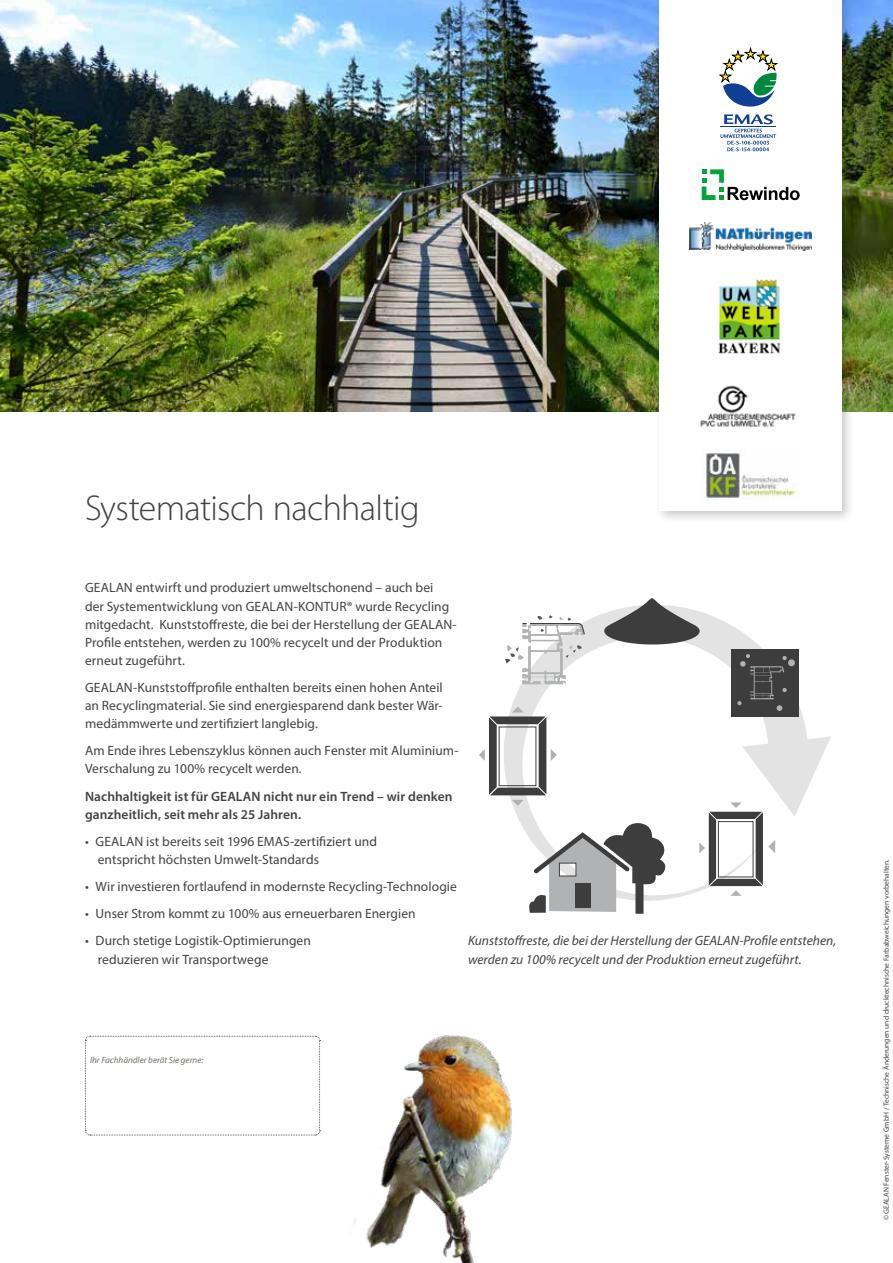
<style>
.page{position:relative;width:893px;height:1263px;background:#fff}
.page>*{position:absolute;margin:0;border:0;box-sizing:border-box;transform-origin:0 0}
.t1{font:300 36px "Myriad Pro";letter-spacing:-.02em;color:#434342}
.t2{font:13.5px/18.1px "Myriad Pro";letter-spacing:.005em;color:#434342}
.t3{font:italic 13.5px/18.1px "Myriad Pro";color:#434342}
.t4{font:600 13.5px/18.1px "Myriad Pro";letter-spacing:.005em;color:#434342}
.t5{font:italic 9px "Myriad Pro";color:#6f6e65}
.t6{font:7.5px "Myriad Pro";color:#434342}
</style>
<div class="page">
<svg style="left:511px;top:612px;width:320px;height:287px"></svg>
<svg style="left:604px;top:598px;width:96px;height:46px"></svg>
<div style="left:731px;top:649px;width:68px;height:67px;background:#3d3d3d"></div>
<div style="left:788px;top:659px;width:7px;height:7px;background:#b1b2b3;border-radius:50%"></div>
<svg style="left:737px;top:654px;width:50px;height:57px"></svg>
<svg style="left:479px;top:707px;width:78px;height:99px"></svg>
<svg style="left:699px;top:802px;width:76px;height:94px"></svg>
<svg style="left:526px;top:822px;width:142px;height:92px"></svg>
<div style="left:575px;top:883px;width:16px;height:25px;background:#3d3d3d"></div>
<svg style="left:505px;top:615px;width:80px;height:71px"></svg>
<img style="left:0;top:0;width:893px;height:411px">
<div style="left:655px;top:0;width:200px;height:524px;background:#000;opacity:.21"></div>
<div style="left:659px;top:0;width:183px;height:511px;background:#fff"></div>
<svg style="left:702px;top:169px;width:98px;height:31px"></svg>
<svg style="left:719px;top:48px;width:58px;height:59px"></svg>
<svg style="left:720px;top:114px;width:56px;height:37px"></svg>
<img style="left:718px;top:279px;width:63px;height:75px">
<img style="left:700px;top:385px;width:96px;height:42px">
<img style="left:690px;top:223px;width:122px;height:28px">
<img style="left:704px;top:449px;width:93px;height:52px">
<svg style="left:85px;top:1035px;width:236px;height:101px"></svg>
<img style="left:353px;top:1035px;width:159px;height:228px">
<h1 class="t1" style="left:85px;top:486px;width:336px">Systematisch nachhaltig</h1>
<p class="t2" style="left:85px;top:579px;width:373px">GEALAN entwirft und produziert umweltschonend – auch bei<br>der Systementwicklung von GEALAN-KONTUR® wurde Recycling mitgedacht. Kunststoffreste, die bei der Herstellung der GEALAN-Profile entstehen, werden zu 100% recycelt und der Produktion erneut zugeführt.</p>
<p class="t2" style="left:85px;top:678px;width:359px;text-align:justify">GEALAN-Kunststoffprofile enthalten bereits einen hohen Anteil an Recyclingmaterial. Sie sind energiesparend dank bester Wär&shy;medämmwerte und zertifiziert langlebig.</p>
<p class="t2" style="left:85px;top:741px;width:375px">Am Ende ihres Lebenszyklus können auch Fenster mit Aluminium-<br>Verschalung zu 100% recycelt werden.</p>
<p class="t4" style="left:85px;top:787px;width:369px">Nachhaltigkeit ist für GEALAN nicht nur ein Trend – wir denken ganzheitlich, seit mehr als 25 Jahren.</p>
<p class="t2" style="left:98px;top:832px;width:281px;text-indent:-13px">• GEALAN ist bereits seit 1996 EMAS-zertifiziert und entspricht höchsten Umwelt-Standards</p>
<p class="t2" style="left:85px;top:877px;width:373px">• Wir investieren fortlaufend in modernste Recycling-Technologie</p>
<p class="t2" style="left:85px;top:904px;width:332px">• Unser Strom kommt zu 100% aus erneuerbaren Energien</p>
<p class="t2" style="left:98px;top:932px;width:215px;text-indent:-13px">• Durch stetige Logistik-Optimierungen reduzieren wir Transportwege</p>
<p class="t3" style="left:468px;top:932px;width:370px">Kunststoffreste, die bei der Herstellung der GEALAN-Profile entstehen, werden zu 100% recycelt und der Produktion erneut zugeführt.</p>
<p class="t5" style="left:90px;top:1054px;width:115px">Ihr Fachhändler berät Sie gerne:</p>
<p class="t6" style="left:882px;top:1220px;width:363px;rotate:-90deg">© GEALAN Fenster-Systeme GmbH / Technische Änderungen und drucktechnische Farbabweichungen vorbehalten.</p>
</div>
